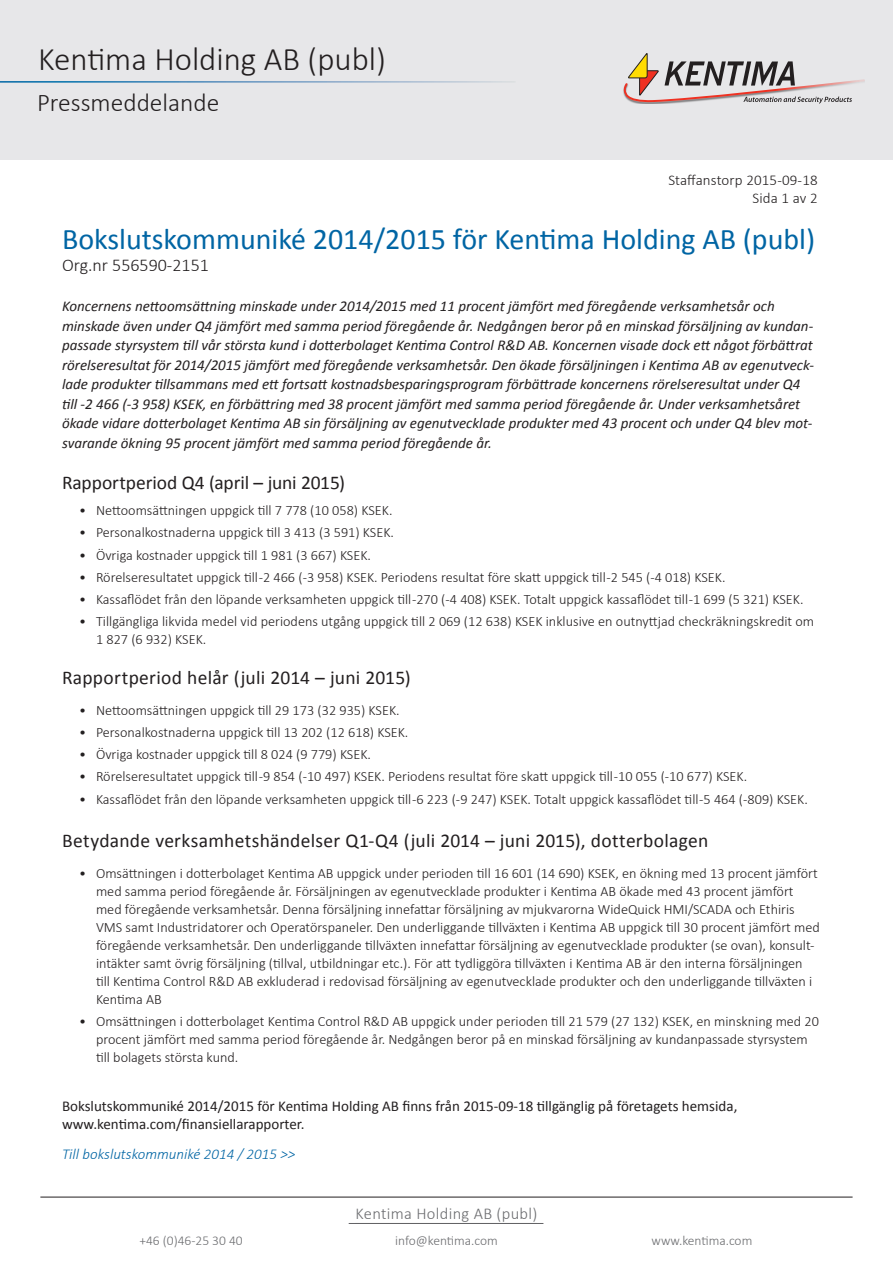
<style>
.page{position:relative;width:893px;height:1263px;background:#fff}
.page>*{position:absolute;margin:0;border:0;box-sizing:border-box;transform-origin:0 0}
.t1{font:300 33px "Calibri";color:#231f20}
.Rubrik{font:30px "Calibri";color:#0065a4}
.t2{font:300 25.5px "Calibri";color:#231f20}
.Ingress{font:19.5px "Calibri";letter-spacing:.01em;color:#231f20}
.Rubrik-2{font:300 18px "Calibri";color:#231f20}
.t3{font:300 16.5px "Calibri";letter-spacing:.02em;color:#6c6d70}
.Brödtext{font:italic 15px/19.5px "Calibri";color:#231f20}
.Brödtext-2{font:15px "Calibri";color:#231f20}
.Brödtext-3{font:italic 300 15px "Calibri";color:#0065a4}
.Ingress-2{font:300 15px "Calibri";letter-spacing:.01em;color:#231f20}
.t4{font:300 14.25px/18px "Calibri";color:#231f20}
.t5{font:300 13.5px "Calibri";color:#6c6d70}
</style>
<div class="page">
<hr style="left:40px;top:1197px;width:813px;height:1px;background:#231f20">
<hr style="left:349px;top:1223px;width:194px;height:1px;background:#636366">
<div style="left:0;top:0;width:893px;height:159px;background:#e7e7e9"></div>
<hr style="left:0;top:81px;width:516px;height:2px;background:#fff">
<svg style="left:623px;top:53px;width:242px;height:51px"></svg>
<h1 class="t1" style="left:38px;top:39px;width:349px">Kentima Holding AB (publ)</h1>
<h3 class="t2" style="left:37px;top:86px;width:184px">Pressmeddelande</h3>
<p class="Ingress-2" style="left:668px;top:171px;width:151px">Staffanstorp 2015-09-18</p>
<p class="Ingress-2" style="left:752px;top:189px;width:67px">Sida 1 av 2</p>
<p class="Rubrik" style="left:62px;top:220px;width:755px">Bokslutskommuniké 2014/2015 för Kentima Holding AB (publ)</p>
<p class="Rubrik-2" style="left:62px;top:253px;width:148px">Org.nr 556590-2151</p>
<p class="Brödtext" style="left:62px;top:296px;width:753px">Koncernens nettoomsättning minskade under 2014/2015 med 11 procent jämfört med föregående verksamhetsår och minskade även under Q4 jämfört med samma period föregående år. Nedgången beror på en minskad försäljning av kundan&shy;passade styrsystem till vår största kund i dotterbolaget Kentima Control R&amp;D AB. Koncernen visade dock ett något förbättrat rörelseresultat för 2014/2015 jämfört med föregående verksamhetsår. Den ökade försäljningen i Kentima AB av egenutveck&shy;lade produkter tillsammans med ett fortsatt kostnadsbesparingsprogram förbättrade koncernens rörelseresultat under Q4 till -2 466 (-3 958) KSEK, en förbättring med 38 procent jämfört med samma period föregående år. Under verksamhetsåret ökade vidare dotterbolaget Kentima AB sin försäljning av egenutvecklade produkter med 43 procent och under Q4 blev mot&shy;svarande ökning 95 procent jämfört med samma period föregående år.</p>
<p class="Ingress" style="left:62px;top:470px;width:285px">Rapportperiod Q4 (april – juni 2015)</p>
<p class="t4" style="left:79px;top:501px;width:315px">• Nettoomsättningen uppgick till 7 778 (10 058) KSEK.</p>
<p class="t4" style="left:79px;top:524px;width:316px">• Personalkostnaderna uppgick till 3 413 (3 591) KSEK.</p>
<p class="t4" style="left:79px;top:546px;width:294px">• Övriga kostnader uppgick till 1 981 (3 667) KSEK.</p>
<p class="t4" style="left:79px;top:568px;width:648px">• Rörelseresultatet uppgick till -2 466 (-3 958) KSEK. Periodens resultat före skatt uppgick till -2 545 (-4 018) KSEK.</p>
<p class="t4" style="left:79px;top:590px;width:726px">• Kassaflödet från den löpande verksamheten uppgick till -270 (-4 408) KSEK. Totalt uppgick kassaflödet till -1 699 (5 321) KSEK.</p>
<p class="t4" style="left:96px;top:613px;width:720px;text-indent:-17px">• Tillgängliga likvida medel vid periodens utgång uppgick till 2 069 (12 638) KSEK inklusive en outnyttjad checkräkningskredit om<br>1 827 (6 932) KSEK.</p>
<p class="Ingress" style="left:62px;top:665px;width:350px">Rapportperiod helår (juli 2014 – juni 2015)</p>
<p class="t4" style="left:79px;top:701px;width:322px">• Nettoomsättningen uppgick till 29 173 (32 935) KSEK.</p>
<p class="t4" style="left:79px;top:723px;width:331px">• Personalkostnaderna uppgick till 13 202 (12 618) KSEK.</p>
<p class="t4" style="left:79px;top:745px;width:294px">• Övriga kostnader uppgick till 8 024 (9 779) KSEK.</p>
<p class="t4" style="left:79px;top:767px;width:670px">• Rörelseresultatet uppgick till -9 854 (-10 497) KSEK. Periodens resultat före skatt uppgick till -10 055 (-10 677) KSEK.</p>
<p class="t4" style="left:79px;top:790px;width:730px">• Kassaflödet från den löpande verksamheten uppgick till -6 223 (-9 247) KSEK. Totalt uppgick kassaflödet till -5 464 (-809) KSEK.</p>
<p class="Ingress" style="left:62px;top:828px;width:648px">Betydande verksamhetshändelser Q1-Q4 (juli 2014 – juni 2015), dotterbolagen</p>
<p class="t4" style="left:96px;top:864px;width:725px;text-indent:-17px">• Omsättningen i dotterbolaget Kentima AB uppgick under perioden till 16 601 (14 690) KSEK, en ökning med 13 procent jämfört med samma period föregående år. Försäljningen av egenutvecklade produkter i Kentima AB ökade med 43 procent jämfört med föregående verksamhetsår. Denna försäljning innefattar försäljning av mjukvarorna WideQuick HMI/SCADA och Ethiris VMS samt Industridatorer och Operatörspaneler. Den underliggande tillväxten i Kentima AB uppgick till 30 procent jämfört med föregående verksamhetsår. Den underliggande tillväxten innefattar försäljning av egenutvecklade produkter (se ovan), konsult&shy;intäkter samt övrig försäljning (tillval, utbildningar etc.). För att tydliggöra tillväxten i Kentima AB är den interna försäljningen till Kentima Control R&amp;D AB exkluderad i redovisad försäljning av egenutvecklade produkter och den underliggande tillväxten i Kentima AB</p>
<p class="t4" style="left:96px;top:1012px;width:724px;text-indent:-17px">• Omsättningen i dotterbolaget Kentima Control R&amp;D AB uppgick under perioden till 21 579 (27 132) KSEK, en minskning med 20 procent jämfört med samma period föregående år. Nedgången beror på en minskad försäljning av kundanpassade styrsystem till bolagets största kund.</p>
<p class="Brödtext-2" style="left:62px;top:1096px;width:677px">Bokslutskommuniké 2014/2015 för Kentima Holding AB finns från 2015-09-18 tillgänglig på företagets hemsida,</p>
<p class="Brödtext-2" style="left:62px;top:1114px;width:244px">www.kentima.com/finansiellarapporter.</p>
<p class="Brödtext-3" style="left:62px;top:1144px;width:235px">Till bokslutskommuniké 2014 / 2015 &gt;&gt;</p>
<p class="t3" style="left:356px;top:1203px;width:183px">Kentima Holding AB (publ)</p>
<p class="t5" style="left:139px;top:1232px;width:105px">+46 (0)46-25 30 40</p>
<p class="t5" style="left:395px;top:1232px;width:104px">info@kentima.com</p>
<p class="t5" style="left:652px;top:1232px;width:102px">www.kentima.com</p>
</div>
